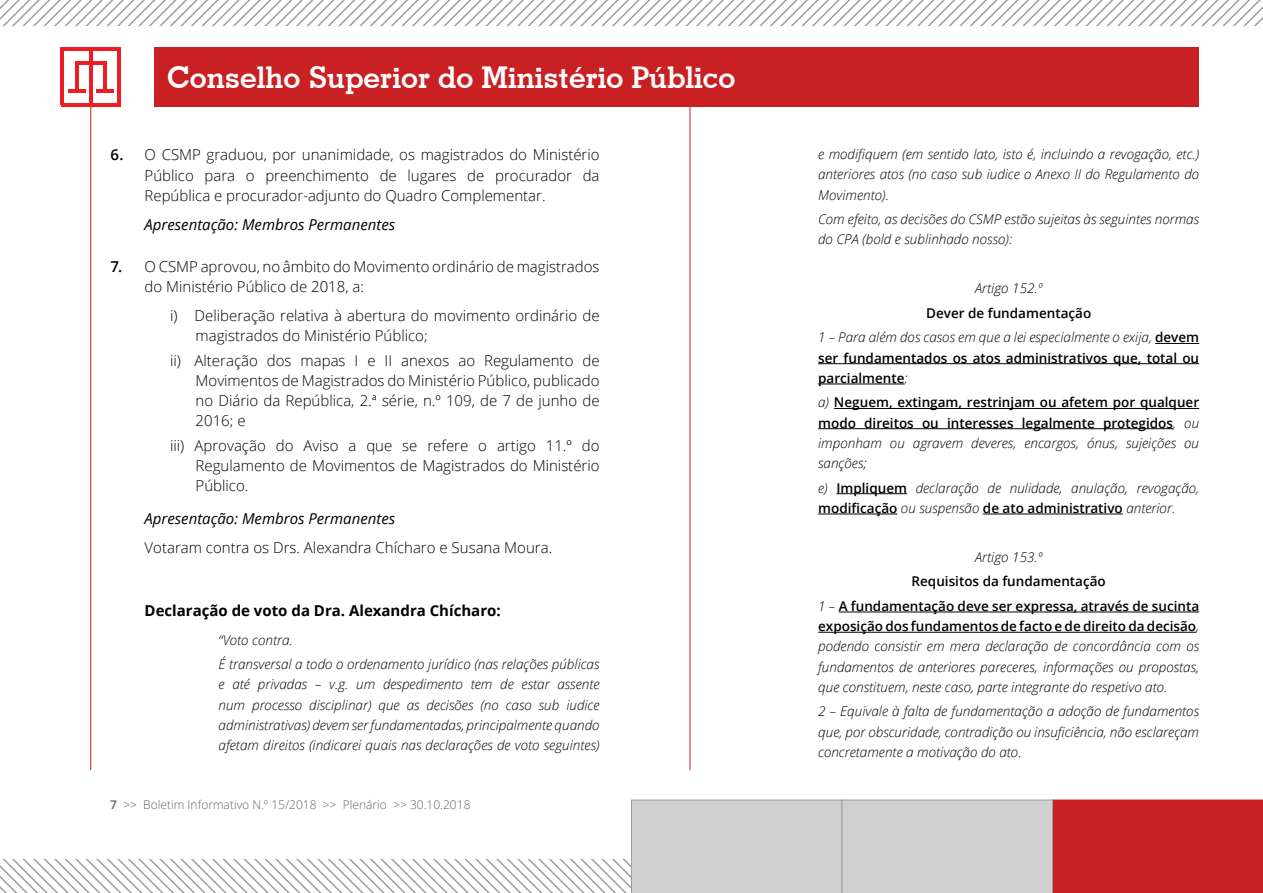
<style>
.page{position:relative;width:1263px;height:893px;background:#fff}
.page>*{position:absolute;margin:0;border:0;box-sizing:border-box;transform-origin:0 0}
.t1{font:700 30px "Geometric Slab 703 BT";color:#fff}
.alínea_1{font:300 15px/20.2px "Open Sans";color:#000;text-align:justify}
.texto_miolo_light{font:300 15px/20.2px "Open Sans";color:#000;text-align:justify}
.texto_miolo_sem_núme{font:300 15px "Open Sans";color:#000}
.declaracao_de_voto_t{font:700 15px "Open Sans";color:#000}
.relator_fim{font:italic 15px "Open Sans";color:#000}
.relator{font:italic 15px "Open Sans";color:#000}
.declaracao_de_voto{font:italic 300 13.5px/20.2px "Open Sans";color:#000;text-align:justify}
.declaracao_de_voto-2{font:600 13.5px/20.2px "Open Sans";color:#000;text-align:justify}
.t2{font:300 12px "Open Sans";color:#646464}
.s1{font-weight:600}
.s2{font-weight:300;font-style:italic}
.s3{font-weight:600;font-style:normal}
</style>
<div class="page">
<svg style="left:0;top:800px;width:1263px;height:93px"></svg>
<div style="left:154px;top:47px;width:1045px;height:60px;background:#c92123"></div>
<hr style="left:90px;top:104px;width:1px;height:666px;background:#c92123">
<hr style="left:75px;top:61px;width:3px;height:31px;background:#ed1d24">
<hr style="left:61px;top:47px;width:3px;height:58px;background:#ed1d24">
<hr style="left:117px;top:49px;width:3px;height:56px;background:#ed1d24">
<hr style="left:61px;top:103px;width:59px;height:4px;background:#ed1d24">
<hr style="left:61px;top:47px;width:59px;height:4px;background:#ed1d24">
<hr style="left:89px;top:48px;width:3px;height:56px;background:#ed1d24">
<hr style="left:68px;top:89px;width:17px;height:4px;background:#ed1d24">
<hr style="left:103px;top:61px;width:3px;height:31px;background:#ed1d24">
<hr style="left:75px;top:61px;width:31px;height:4px;background:#ed1d24">
<hr style="left:96px;top:89px;width:18px;height:4px;background:#ed1d24">
<hr style="left:690px;top:104px;width:1px;height:666px;background:#c92123">
<svg style="left:0;top:0;width:1263px;height:26px"></svg>
<hr style="left:1155px;top:343px;width:44px;height:1px;background:#000">
<hr style="left:818px;top:363px;width:381px;height:1px;background:#000">
<hr style="left:818px;top:384px;width:87px;height:1px;background:#000">
<hr style="left:834px;top:408px;width:365px;height:1px;background:#000">
<hr style="left:818px;top:428px;width:355px;height:1px;background:#000">
<hr style="left:836px;top:493px;width:71px;height:1px;background:#000">
<hr style="left:818px;top:514px;width:79px;height:1px;background:#000">
<hr style="left:983px;top:514px;width:140px;height:1px;background:#000">
<hr style="left:839px;top:612px;width:360px;height:1px;background:#000">
<hr style="left:818px;top:632px;width:378px;height:1px;background:#000">
<h1 class="t1" style="left:167px;top:60px;width:570px">Conselho Superior do Ministério Público</h1>
<p class="texto_miolo_light" style="left:145px;top:144px;width:456px;text-indent:-34px"><span class="s1">6.</span> O CSMP graduou, por unanimidade, os magistrados do Ministério Público para o preenchimento de lugares de procurador da República e procurador-adjunto do Quadro Complementar.</p>
<p class="relator_fim" style="left:145px;top:214px;width:252px">Apresentação: Membros Permanentes</p>
<p class="texto_miolo_light" style="left:145px;top:256px;width:456px;text-indent:-34px"><span class="s1">7.</span> O CSMP aprovou, no âmbito do Movimento ordinário de magistrados do Ministério Público de 2018, a:</p>
<p class="alínea_1" style="left:196px;top:305px;width:405px;text-indent:-26px">i) Deliberação relativa à abertura do movimento ordinário de magistrados do Ministério Público;</p>
<p class="alínea_1" style="left:196px;top:350px;width:405px;text-indent:-26px">ii) Alteração dos mapas I e II anexos ao Regulamento de Movimentos de Magistrados do Ministério Público, publicado no Diário da República, 2.ª série, n.º 109, de 7 de junho de 2016; e</p>
<p class="alínea_1" style="left:196px;top:435px;width:405px;text-indent:-26px">iii) Aprovação do Aviso a que se refere o artigo 11.º do Regulamento de Movimentos de Magistrados do Ministério Público.</p>
<p class="relator" style="left:145px;top:509px;width:252px">Apresentação: Membros Permanentes</p>
<p class="texto_miolo_sem_núme" style="left:145px;top:537px;width:409px">Votaram contra os Drs. Alexandra Chícharo e Susana Moura.</p>
<p class="declaracao_de_voto_t" style="left:145px;top:600px;width:358px">Declaração de voto da Dra. Alexandra Chícharo:</p>
<p class="declaracao_de_voto" style="left:219px;top:629px;width:76px">“Voto contra.</p>
<p class="declaracao_de_voto" style="left:219px;top:654px;width:382px">É transversal a todo o ordenamento jurídico (nas relações públicas e até privadas – v.g. um despedimento tem de estar assente num processo disciplinar) que as decisões (no caso sub iudice administrativas) devem ser fundamentadas, principalmente quando afetam direitos (indicarei quais nas declarações de voto seguintes)</p>
<p class="t2" style="left:110px;top:796px;width:362px"><span class="s1">7</span> &gt;&gt; Boletim Informativo N.º 15/2018 &gt;&gt; Plenário &gt;&gt; 30.10.2018</p>
<p class="declaracao_de_voto" style="left:818px;top:144px;width:382px">e modifiquem (em sentido lato, isto é, incluindo a revogação, etc.) anteriores atos (no caso sub iudice o Anexo II do Regulamento do Movimento).</p>
<p class="declaracao_de_voto" style="left:818px;top:209px;width:382px">Com efeito, as decisões do CSMP estão sujeitas às seguintes normas do CPA (bold e sublinhado nosso):</p>
<p class="declaracao_de_voto" style="left:975px;top:278px;width:68px">Artigo 152.º</p>
<p class="declaracao_de_voto-2" style="left:926px;top:303px;width:167px">Dever de fundamentação</p>
<p class="declaracao_de_voto-2" style="left:818px;top:327px;width:382px"><span class="s2">1 – Para além dos casos em que a lei especialmente o exija,</span> devem ser fundamentados os atos administrativos que, total ou parcialmente<span class="s2">:</span></p>
<p class="declaracao_de_voto-2" style="left:818px;top:392px;width:382px"><span class="s2">a)</span> Neguem, extingam, restrinjam ou afetem por qualquer modo direitos ou interesses legalmente protegidos<span class="s2">, ou imponham ou agravem deveres, encargos, ónus, sujeições ou sanções;</span></p>
<p class="declaracao_de_voto" style="left:818px;top:477px;width:382px">e) <span class="s3">Impliquem</span> declaração de nulidade, anulação, revogação, <span class="s3">modificação</span> ou suspensão <span class="s3">de ato administrativo</span> anterior.</p>
<p class="declaracao_de_voto" style="left:975px;top:546px;width:68px">Artigo 153.º</p>
<p class="declaracao_de_voto-2" style="left:911px;top:571px;width:196px">Requisitos da fundamentação</p>
<p class="declaracao_de_voto" style="left:818px;top:595px;width:382px">1 – <span class="s3">A fundamentação deve ser expressa, através de sucinta exposição dos fundamentos de facto e de direito da decisão</span>, podendo consistir em mera declaração de concordância com os fundamentos de anteriores pareceres, informações ou propostas, que constituem, neste caso, parte integrante do respetivo ato.</p>
<p class="declaracao_de_voto" style="left:818px;top:701px;width:382px">2 – Equivale à falta de fundamentação a adoção de fundamentos que, por obscuridade, contradição ou insuficiência, não esclareçam concretamente a motivação do ato.</p>
</div>
